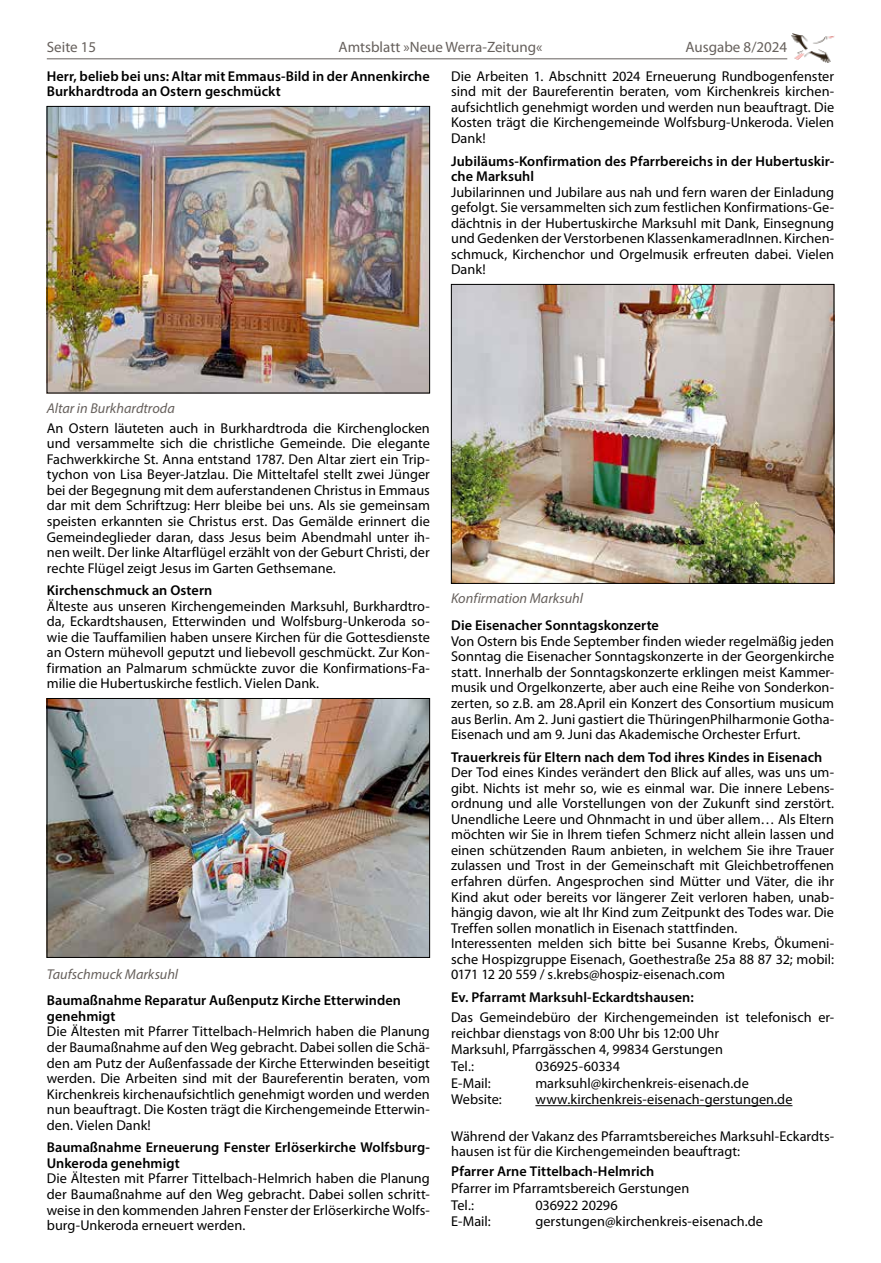
<style>
.page{position:relative;width:881px;height:1263px;background:#fff}
.page>*{position:absolute;margin:0;border:0;box-sizing:border-box;transform-origin:0 0}
.t1{font:15px "Myriad Pro";color:#66605c}
.t2{font:14.25px/15.6px "Myriad Pro";letter-spacing:.005em;color:#000;text-align:justify}
.t3{font:600 14.25px/15.6px "Myriad Pro";letter-spacing:.005em;color:#000}
.t4{font:italic 14.25px "Myriad Pro";color:#66605c}
</style>
<div class="page">
<hr style="left:47px;top:58px;width:740px;height:1px;background:#66605c">
<img style="left:791px;top:33px;width:42px;height:30px">
<img style="left:453px;top:286px;width:378px;height:296px">
<div style="left:451px;top:284px;width:382px;height:300px;border:1px solid #000"></div>
<hr style="left:535px;top:1105px;width:257px;height:1px;background:#000">
<img style="left:49px;top:108px;width:378px;height:283px">
<img style="left:49px;top:700px;width:378px;height:256px">
<div style="left:47px;top:698px;width:382px;height:260px;border:1px solid #000"></div>
<p class="t1" style="left:47px;top:37px;width:51px">Seite 15</p>
<p class="t1" style="left:338px;top:37px;width:205px">Amtsblatt »Neue Werra-Zeitung«</p>
<p class="t1" style="left:685px;top:37px;width:103px">Ausgabe 8/2024</p>
<p class="t2" style="left:451px;top:68px;width:384px">Die Arbeiten 1. Abschnitt 2024 Erneuerung Rundbogenfenster sind mit der Baureferentin beraten, vom Kirchenkreis kirchen&shy;aufsichtlich genehmigt worden und werden nun beauftragt. Die Kosten trägt die Kirchengemeinde Wolfsburg-Unkeroda. Vielen Dank!</p>
<p class="t3" style="left:451px;top:153px;width:384px">Jubiläums-Konfirmation des Pfarrbereichs in der Hubertuskir&shy;che Marksuhl</p>
<p class="t2" style="left:451px;top:184px;width:384px">Jubilarinnen und Jubilare aus nah und fern waren der Einladung gefolgt. Sie versammelten sich zum festlichen Konfirmations-Ge&shy;dächtnis in der Hubertuskirche Marksuhl mit Dank, Einsegnung und Gedenken der Verstorbenen KlassenkameradInnen. Kirchen&shy;schmuck, Kirchenchor und Orgelmusik erfreuten dabei. Vielen Dank!</p>
<p class="t3" style="left:47px;top:68px;width:384px">Herr, belieb bei uns: Altar mit Emmaus-Bild in der Annenkirche<br>Burkhardtroda an Ostern geschmückt</p>
<p class="t4" style="left:47px;top:399px;width:129px">Altar in Burkhardtroda</p>
<p class="t2" style="left:47px;top:420px;width:384px">An Ostern läuteten auch in Burkhardtroda die Kirchenglocken und versammelte sich die christliche Gemeinde. Die elegante Fachwerkkirche St. Anna entstand 1787. Den Altar ziert ein Trip&shy;tychon von Lisa Beyer-Jatzlau. Die Mitteltafel stellt zwei Jünger bei der Begegnung mit dem auferstandenen Christus in Emmaus dar mit dem Schriftzug: Herr bleibe bei uns. Als sie gemeinsam speisten erkannten sie Christus erst. Das Gemälde erinnert die Gemeindeglieder daran, dass Jesus beim Abendmahl unter ih&shy;nen weilt. Der linke Altarflügel erzählt von der Geburt Christi, der rechte Flügel zeigt Jesus im Garten Gethsemane.</p>
<p class="t3" style="left:47px;top:582px;width:167px">Kirchenschmuck an Ostern</p>
<p class="t2" style="left:47px;top:598px;width:384px">Älteste aus unseren Kirchengemeinden Marksuhl, Burkhardtro&shy;da, Eckardtshausen, Etterwinden und Wolfsburg-Unkeroda so&shy;wie die Tauffamilien haben unsere Kirchen für die Gottesdienste an Ostern mühevoll geputzt und liebevoll geschmückt. Zur Kon&shy;firmation an Palmarum schmückte zuvor die Konfirmations-Fa&shy;milie die Hubertuskirche festlich. Vielen Dank.</p>
<p class="t4" style="left:47px;top:965px;width:133px">Taufschmuck Marksuhl</p>
<p class="t3" style="left:47px;top:992px;width:355px">Baumaßnahme Reparatur Außenputz Kirche Etterwinden genehmigt</p>
<p class="t2" style="left:47px;top:1024px;width:384px">Die Ältesten mit Pfarrer Tittelbach-Helmrich haben die Planung der Baumaßnahme auf den Weg gebracht. Dabei sollen die Schä&shy;den am Putz der Außenfassade der Kirche Etterwinden beseitigt werden. Die Arbeiten sind mit der Baureferentin beraten, vom Kirchenkreis kirchenaufsichtlich genehmigt worden und werden nun beauftragt. Die Kosten trägt die Kirchengemeinde Etterwin&shy;den. Vielen Dank!</p>
<p class="t3" style="left:47px;top:1139px;width:384px">Baumaßnahme Erneuerung Fenster Erlöserkirche Wolfsburg-<br>Unkeroda genehmigt</p>
<p class="t2" style="left:47px;top:1170px;width:384px">Die Ältesten mit Pfarrer Tittelbach-Helmrich haben die Planung der Baumaßnahme auf den Weg gebracht. Dabei sollen schritt&shy;weise in den kommenden Jahren Fenster der Erlöserkirche Wolfs&shy;burg-Unkeroda erneuert werden.</p>
<p class="t4" style="left:451px;top:590px;width:133px">Konfirmation Marksuhl</p>
<p class="t3" style="left:451px;top:617px;width:209px">Die Eisenacher Sonntagskonzerte</p>
<p class="t2" style="left:451px;top:633px;width:384px">Von Ostern bis Ende September finden wieder regelmäßig jeden Sonntag die Eisenacher Sonntagskonzerte in der Georgenkirche statt. Innerhalb der Sonntagskonzerte erklingen meist Kammer&shy;musik und Orgelkonzerte, aber auch eine Reihe von Sonderkon&shy;zerten, so z.B. am 28.April ein Konzert des Consortium musicum aus Berlin. Am 2. Juni gastiert die ThüringenPhilharmonie Gotha-Eisenach und am 9. Juni das Akademische Orchester Erfurt.</p>
<p class="t3" style="left:451px;top:749px;width:372px">Trauerkreis für Eltern nach dem Tod ihres Kindes in Eisenach</p>
<p class="t2" style="left:451px;top:764px;width:384px;text-align:left">Der Tod eines Kindes verändert den Blick auf alles, was uns um&shy;gibt. Nichts ist mehr so, wie es einmal war. Die innere Lebens&shy;ordnung und alle Vorstellungen von der Zukunft sind zerstört.<br>Unendliche Leere und Ohnmacht in und über allem… Als Eltern möchten wir Sie in Ihrem tiefen Schmerz nicht allein lassen und einen schützenden Raum anbieten, in welchem Sie ihre Trauer zulassen und Trost in der Gemeinschaft mit Gleichbetroffenen erfahren dürfen. Angesprochen sind Mütter und Väter, die ihr Kind akut oder bereits vor längerer Zeit verloren haben, unab&shy;hängig davon, wie alt Ihr Kind zum Zeitpunkt des Todes war. Die Treffen sollen monatlich in Eisenach stattfinden.<br>Interessenten melden sich bitte bei Susanne Krebs, Ökumeni&shy;sche Hospizgruppe Eisenach, Goethestraße 25a 88 87 32; mobil:<br>0171 12 20 559 / s.krebs@hospiz-eisenach.com</p>
<p class="t3" style="left:451px;top:989px;width:244px">Ev. Pfarramt Marksuhl-Eckardtshausen:</p>
<p class="t2" style="left:451px;top:1009px;width:384px;line-height:16.4px;text-align:left">Das Gemeindebüro der Kirchengemeinden ist telefonisch er&shy;reichbar dienstags von 8:00 Uhr bis 12:00 Uhr<br>Marksuhl, Pfarrgässchen 4, 99834 Gerstungen<br>Tel.:</p>
<p class="t2" style="left:535px;top:1058px;width:86px">036925-60334</p>
<p class="t2" style="left:451px;top:1075px;width:41px">E-Mail:</p>
<p class="t2" style="left:535px;top:1075px;width:215px">marksuhl@kirchenkreis-eisenach.de</p>
<p class="t2" style="left:451px;top:1091px;width:52px">Website:</p>
<p class="t2" style="left:535px;top:1091px;width:258px">www.kirchenkreis-eisenach-gerstungen.de</p>
<p class="t2" style="left:451px;top:1128px;width:384px">Während der Vakanz des Pfarramtsbereiches Marksuhl-Eckardts&shy;hausen ist für die Kirchengemeinden beauftragt:</p>
<p class="t3" style="left:451px;top:1163px;width:205px">Pfarrer Arne Tittelbach-Helmrich</p>
<p class="t2" style="left:451px;top:1179px;width:239px;line-height:16.6px">Pfarrer im Pfarramtsbereich Gerstungen<br>Tel.:</p>
<p class="t2" style="left:535px;top:1197px;width:84px">036922 20296</p>
<p class="t2" style="left:451px;top:1213px;width:41px">E-Mail:</p>
<p class="t2" style="left:535px;top:1213px;width:229px">gerstungen@kirchenkreis-eisenach.de</p>
</div>
